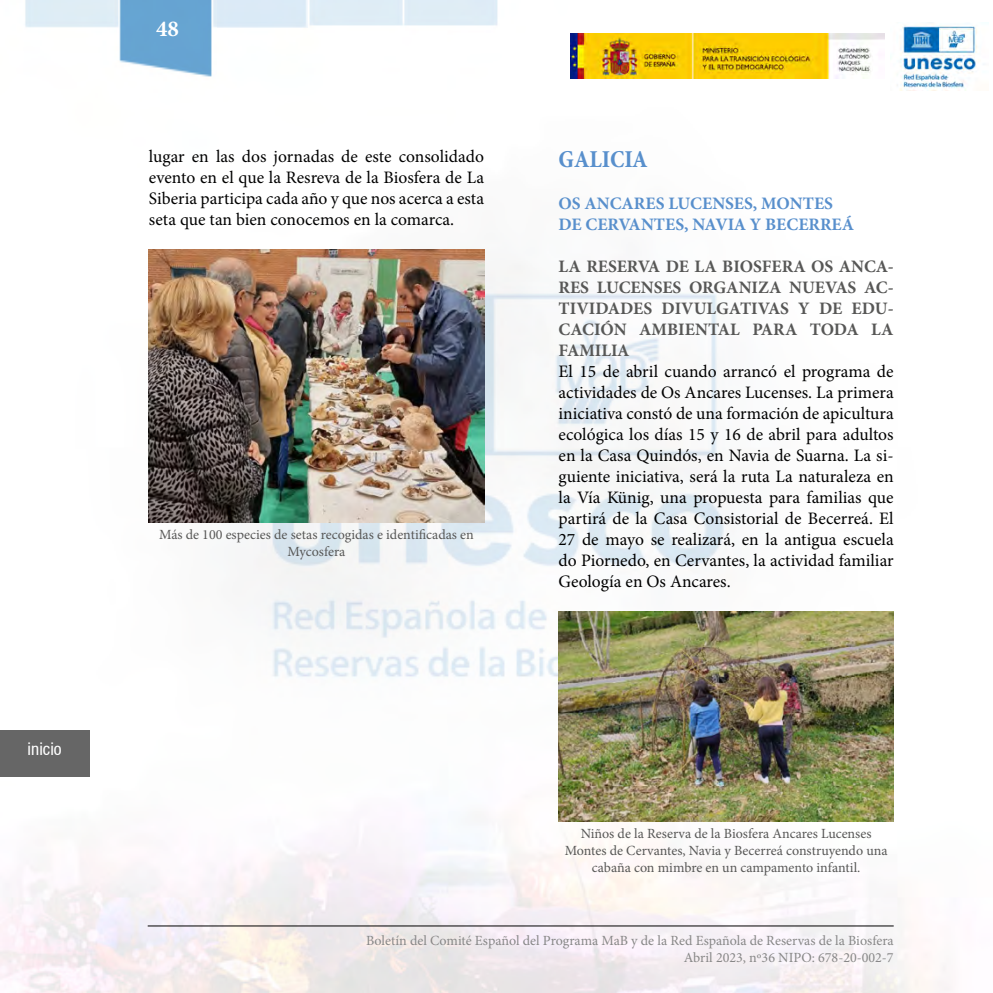
<style>
.page{position:relative;width:993px;height:993px;background:#fff}
.page>*{position:absolute;margin:0;border:0;box-sizing:border-box;transform-origin:0 0}
.t1{font:700 condensed 24.5px "Minion Pro";color:#588fcc}
.t2{font:700 22.75px "Minion Pro";color:#fff}
.t3{font:17.5px/21px "Minion Pro";color:#000;text-align:justify}
.t4{font:700 17.5px/21px "Minion Pro";color:#575756;text-align:justify}
.t5{font:700 17.5px/21px "Minion Pro";color:#588fcc}
.t6{font:condensed 17.5px "Helvetica 57";color:#fff}
.t7{font:14px/16.8px "Minion Pro";color:#575756;text-align:center}
.t8{font:14px/16.8px "Minion Pro";color:#878787;text-align:right}
</style>
<div class="page">
<img style="left:0;top:0;width:951px;height:992px">
<hr style="left:148px;top:925px;width:745px;height:1px;background:#000">
<div style="left:0;top:729px;width:89px;height:47px;background:#666"></div>
<div style="left:217px;top:0;width:91px;height:28px;background:#dbeaf6"></div>
<img style="left:570px;top:33px;width:314px;height:45px">
<img style="left:890px;top:22px;width:87px;height:69px">
<img style="left:149px;top:249px;width:335px;height:273px">
<img style="left:558px;top:611px;width:335px;height:210px">
<p class="t6" style="left:28px;top:738px;width:36px">inicio</p>
<h2 class="t2" style="left:156px;top:13px;width:24px">48</h2>
<p class="t3" style="left:149px;top:146px;width:336px">lugar en las dos jornadas de este consolidado evento en el que la Resreva de la Biosfera de La Siberia participa cada año y que nos acerca a esta seta que tan bien conocemos en la comarca.</p>
<p class="t7" style="left:159px;top:526px;width:316px">Más de 100 especies de setas recogidas e identificadas en<br>Mycosfera</p>
<h1 class="t1" style="left:558px;top:142px;width:90px">GALICIA</h1>
<p class="t5" style="left:558px;top:192px;width:297px">OS ANCARES LUCENSES, MONTES<br>DE CERVANTES, NAVIA Y BECERREÁ</p>
<p class="t4" style="left:558px;top:255px;width:336px">LA RESERVA DE LA BIOSFERA OS ANCA-RES LUCENSES ORGANIZA NUEVAS AC-TIVIDADES DIVULGATIVAS Y DE EDU-CACIÓN AMBIENTAL PARA TODA LA FAMILIA</p>
<p class="t3" style="left:558px;top:361px;width:336px">El 15 de abril cuando arrancó el programa de actividades de Os Ancares Lucenses. La primera iniciativa constó de una formación de apicultura ecológica los días 15 y 16 de abril para adultos en la Casa Quindós, en Navia de Suarna. La si&shy;guiente iniciativa, será la ruta La naturaleza en la Vía Künig, una propuesta para familias que partirá de la Casa Consistorial de Becerreá. El 27 de mayo se realizará, en la antigua escuela do Piornedo, en Cervantes, la actividad familiar Geología en Os Ancares.</p>
<p class="t7" style="left:564px;top:825px;width:324px">Niños de la Reserva de la Biosfera Ancares Lucenses<br>Montes de Cervantes, Navia y Becerreá construyendo una cabaña con mimbre en un campamento infantil.</p>
<p class="t8" style="left:366px;top:931px;width:529px">Boletín del Comité Español del Programa MaB y de la Red Española de Reservas de la Biosfera<br>Abril 2023, nº36 NIPO: 678-20-002-7</p>
</div>
